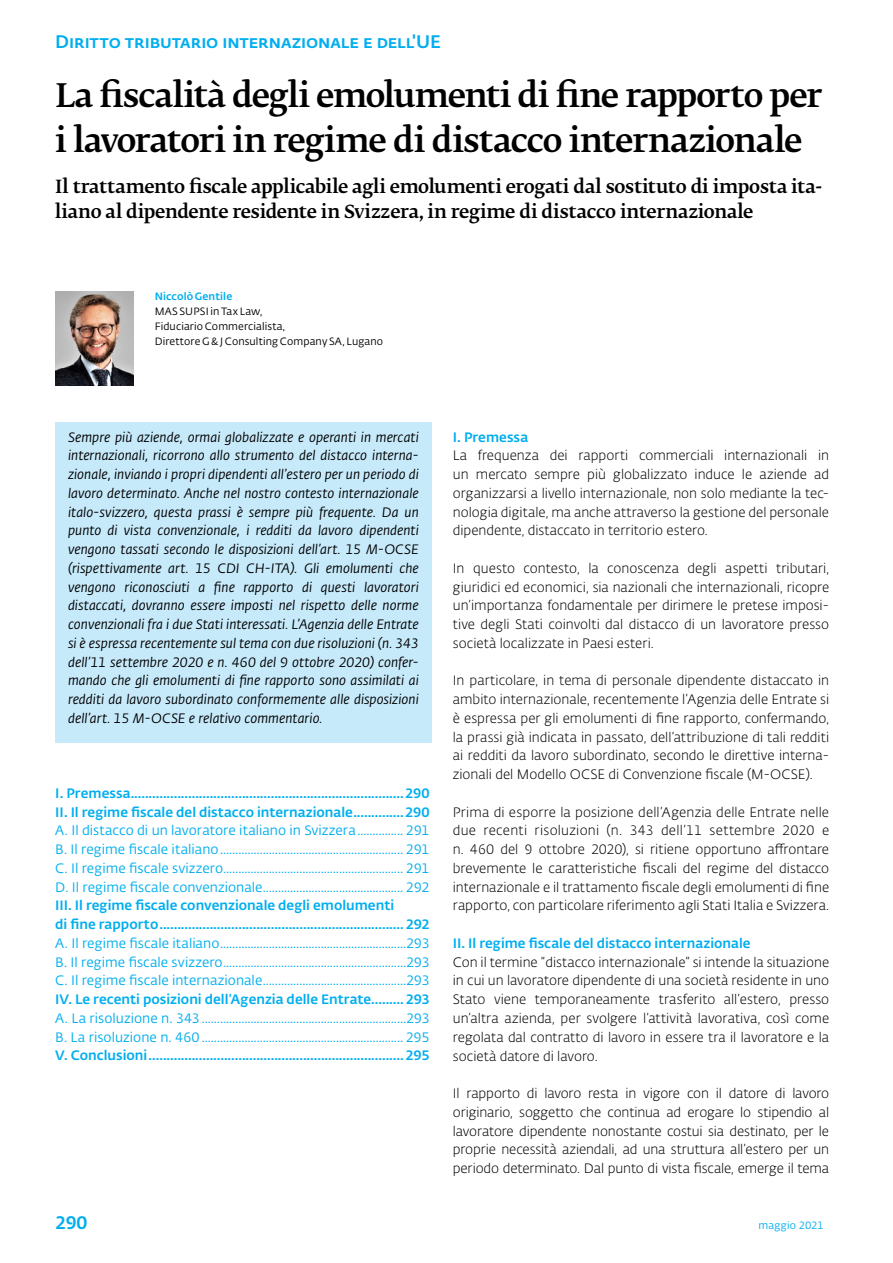
<style>
.page{position:relative;width:893px;height:1263px;background:#fff}
.page>*{position:absolute;margin:0;border:0;box-sizing:border-box;transform-origin:0 0}
.t1{font:500 32.25px/45.5px "SUPSI Fedra Serif";letter-spacing:-.03em;color:#000}
.t2{font:500 18px/24.8px "SUPSI Fedra Serif";letter-spacing:-.015em;color:#000}
.t3{font:500 18px "SUPSI Fedra Sans";letter-spacing:-.01em;color:#00aeef}
.t4{font:300 13.5px/18.8px "SUPSI Fedra Sans";color:#000;text-align:justify}
.t5{font:italic 13.5px/18.8px "SUPSI Fedra Sans";color:#000;text-align:justify}
.t6{font:13.5px/18.8px "SUPSI Fedra Sans";letter-spacing:.005em;color:#00aeef;text-align:justify}
.t7{font:500 13.5px/18.8px "SUPSI Fedra Sans";color:#00aeef}
.t8{font:10.5px/15px "SUPSI Fedra Sans";letter-spacing:.01em;color:#000}
.t9{font:500 10.5px "SUPSI Fedra Sans";letter-spacing:.01em;color:#00aeef}
.t10{font:10.5px "SUPSI Fedra Sans";letter-spacing:.01em;color:#00aeef}
</style>
<div class="page">
<img style="left:55px;top:292px;width:78px;height:93px">
<div style="left:55px;top:422px;width:377px;height:320px;background:#c7eafb"></div>
<h2 class="t3" style="left:55px;top:28px;width:387px">Diritto tributario internazionale e dell'UE</h2>
<h1 class="t1" style="left:55px;top:73px;width:768px">La fiscalità degli emolumenti di fine rapporto per i lavoratori in regime di distacco internazionale</h1>
<h2 class="t2" style="left:55px;top:174px;width:769px">Il trattamento fiscale applicabile agli emolumenti erogati dal sostituto di imposta ita&shy;liano al dipendente residente in Svizzera, in regime di distacco internazionale</h2>
<p class="t9" style="left:155px;top:288px;width:79px">Niccolò Gentile</p>
<p class="t8" style="left:155px;top:303px;width:230px">MAS SUPSI in Tax Law,<br>Fiduciario Commercialista,<br>Direttore G &amp; J Consulting Company SA, Lugano</p>
<p class="t5" style="left:68px;top:427px;width:352px">Sempre più aziende, ormai globalizzate e operanti in mercati internazionali, ricorrono allo strumento del distacco interna&shy;zionale, inviando i propri dipendenti all’estero per un periodo di lavoro determinato. Anche nel nostro contesto internazionale italo-svizzero, questa prassi è sempre più frequente. Da un punto di vista convenzionale, i redditi da lavoro dipendenti vengono tassati secondo le disposizioni dell’art. 15 M-OCSE (rispettivamente art. 15 CDI CH-ITA). Gli emolumenti che vengono riconosciuti a fine rapporto di questi lavoratori distaccati, dovranno essere imposti nel rispetto delle norme convenzionali fra i due Stati interessati. L’Agenzia delle Entrate si è espressa recentemente sul tema con due risoluzioni (n. 343 dell’11 settembre 2020 e n. 460 del 9 ottobre 2020) confer&shy;mando che gli emolumenti di fine rapporto sono assimilati ai redditi da lavoro subordinato conformemente alle disposizioni dell’art. 15 M-OCSE e relativo commentario.</p>
<p class="t7" style="left:453px;top:427px;width:77px">I. Premessa</p>
<p class="t4" style="left:453px;top:446px;width:378px">La frequenza dei rapporti commerciali internazionali in un mercato sempre più globalizzato induce le aziende ad organizzarsi a livello internazionale, non solo mediante la tec&shy;nologia digitale, ma anche attraverso la gestione del personale dipendente, distaccato in territorio estero.</p>
<p class="t4" style="left:453px;top:559px;width:378px">In questo contesto, la conoscenza degli aspetti tributari, giuridici ed economici, sia nazionali che internazionali, ricopre un’importanza fondamentale per dirimere le pretese imposi&shy;tive degli Stati coinvolti dal distacco di un lavoratore presso società localizzate in Paesi esteri.</p>
<p class="t4" style="left:453px;top:671px;width:378px">In particolare, in tema di personale dipendente distaccato in ambito internazionale, recentemente l’Agenzia delle Entrate si è espressa per gli emolumenti di fine rapporto, confermando, la prassi già indicata in passato, dell’attribuzione di tali redditi ai redditi da lavoro subordinato, secondo le direttive interna&shy;zionali del Modello OCSE di Convenzione fiscale (M-OCSE).</p>
<p class="t4" style="left:453px;top:802px;width:378px">Prima di esporre la posizione dell’Agenzia delle Entrate nelle due recenti risoluzioni (n. 343 dell’11 settembre 2020 e n. 460 del 9 ottobre 2020), si ritiene opportuno affrontare brevemente le caratteristiche fiscali del regime del distacco internazionale e il trattamento fiscale degli emolumenti di fine rapporto, con particolare riferimento agli Stati Italia e Svizzera.</p>
<p class="t7" style="left:453px;top:933px;width:299px">II. Il regime fiscale del distacco internazionale</p>
<p class="t4" style="left:453px;top:952px;width:378px">Con il termine “distacco internazionale” si intende la situazione in cui un lavoratore dipendente di una società residente in uno Stato viene temporaneamente trasferito all’estero, presso un’altra azienda, per svolgere l’attività lavorativa, così come regolata dal contratto di lavoro in essere tra il lavoratore e la società datore di lavoro.</p>
<p class="t4" style="left:453px;top:1084px;width:378px">Il rapporto di lavoro resta in vigore con il datore di lavoro originario, soggetto che continua ad erogare lo stipendio al lavoratore dipendente nonostante costui sia destinato, per le proprie necessità aziendali, ad una struttura all’estero per un periodo determinato. Dal punto di vista fiscale, emerge il tema</p>
<p class="t7" style="left:55px;top:783px;width:376px">I. Premessa............................................................................290<br>II. Il regime fiscale del distacco internazionale..............290</p>
<p class="t6" style="left:55px;top:821px;width:376px">A. Il distacco di un lavoratore italiano in Svizzera............... 291<br>B. Il regime fiscale italiano............................................................ 291<br>C. Il regime fiscale svizzero........................................................... 291<br>D. Il regime fiscale convenzionale.............................................. 292</p>
<p class="t7" style="left:55px;top:895px;width:376px">III. Il regime fiscale convenzionale degli emolumenti<br>di fine rapporto.................................................................... 292</p>
<p class="t6" style="left:55px;top:933px;width:376px">A. Il regime fiscale italiano.............................................................293<br>B. Il regime fiscale svizzero............................................................293<br>C. Il regime fiscale internazionale...............................................293</p>
<p class="t7" style="left:55px;top:989px;width:376px">IV. Le recenti posizioni dell’Agenzia delle Entrate......... 293</p>
<p class="t6" style="left:55px;top:1008px;width:376px">A. La risoluzione n. 343 ...................................................................293<br>B. La risoluzione n. 460 .................................................................. 295</p>
<p class="t7" style="left:55px;top:1045px;width:376px">V. Conclusioni.......................................................................295</p>
<h2 class="t3" style="left:55px;top:1209px;width:34px">290</h2>
<p class="t10" style="left:758px;top:1218px;width:67px">maggio 2021</p>
</div>
